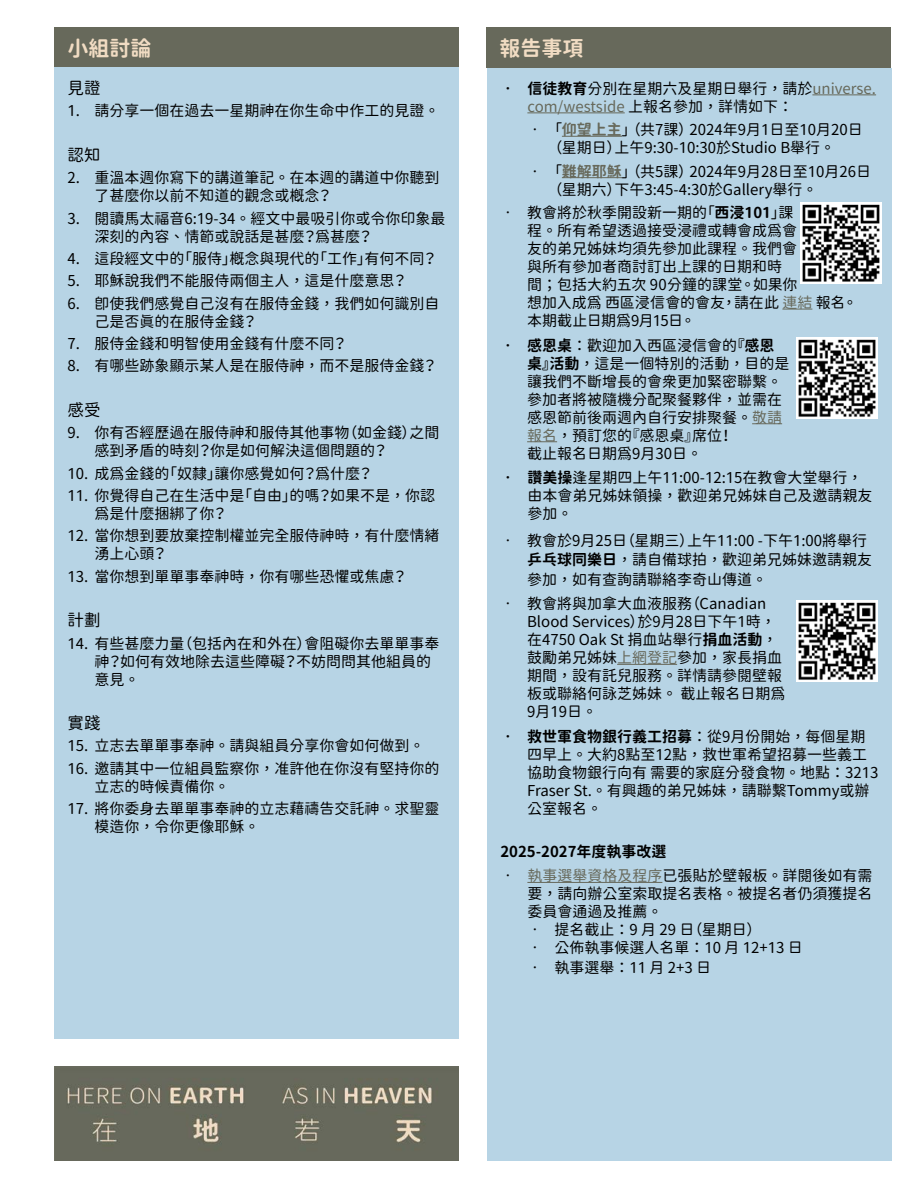
<style>
.page{position:relative;width:918px;height:1188px;background:#fff}
.page>*{position:absolute;margin:0;border:0;box-sizing:border-box;transform-origin:0 0}
.t1{font:21px "Gen Sen Rounded TW B";color:#f1dcc3}
.t2{font:16.5px "Gen Sen Rounded TW R";color:#000}
.t3{font:15px/18px "Gen Sen Rounded TW R";color:#000}
.t4{font:15px "Gen Sen Rounded TW B";color:#000}
.s1{font-family:"Gen Sen Rounded TW B"}
.s2{color:#67695b}
.s3{font-family:"Gen Sen Rounded TW B";color:#67695b}
.s4{font-family:"Gen Sen Rounded TW R"}
</style>
<div class="page">
<div style="left:54px;top:27px;width:405px;height:41px;background:#67695b"></div>
<div style="left:486px;top:27px;width:405px;height:41px;background:#67695b"></div>
<div style="left:54px;top:68px;width:405px;height:972px;background:#b7d4e5"></div>
<img style="left:54px;top:1066px;width:405px;height:95px">
<div style="left:487px;top:68px;width:405px;height:1093px;background:#b7d4e5"></div>
<hr style="left:812px;top:94px;width:64px;height:1px;background:#67695b">
<hr style="left:527px;top:112px;width:98px;height:1px;background:#67695b">
<hr style="left:562px;top:136px;width:60px;height:1px;background:#67695b">
<hr style="left:562px;top:177px;width:60px;height:1px;background:#67695b">
<hr style="left:782px;top:309px;width:30px;height:1px;background:#67695b">
<hr style="left:752px;top:423px;width:30px;height:1px;background:#67695b">
<hr style="left:527px;top:441px;width:30px;height:1px;background:#67695b">
<hr style="left:617px;top:664px;width:60px;height:1px;background:#67695b">
<hr style="left:527px;top:882px;width:135px;height:1px;background:#67695b">
<img style="left:797px;top:338px;width:81px;height:80px">
<img style="left:797px;top:600px;width:81px;height:81px">
<img style="left:800px;top:202px;width:81px;height:82px">
<h1 class="t1" style="left:68px;top:36px;width:85px">小組討論</h1>
<h1 class="t1" style="left:500px;top:36px;width:85px">報告事項</h1>
<p class="t2" style="left:68px;top:79px;width:34px">見證</p>
<p class="t3" style="left:68px;top:102px;width:373px">1. 請分享一個在過去一星期神在你生命中作工的見證。</p>
<p class="t2" style="left:68px;top:146px;width:34px">認知</p>
<p class="t3" style="left:94px;top:169px;width:346px;text-indent:-27px">2. 重溫本週你寫下的講道筆記。在本週的講道中你聽到了甚麼你以前不知道的觀念或概念？</p>
<p class="t3" style="left:94px;top:210px;width:352px;text-indent:-27px">3. 閱讀馬太福音6:19-34。經文中最吸引你或令你印象最深刻的內容、情節或說話是甚麼？為甚麼？</p>
<p class="t3" style="left:68px;top:250px;width:371px">4. 這段經文中的「服侍」概念與現代的「工作」有何不同？</p>
<p class="t3" style="left:68px;top:272px;width:341px">5. 耶穌說我們不能服侍兩個主人，這是什麼意思？</p>
<p class="t3" style="left:94px;top:295px;width:346px;text-indent:-27px">6. 即使我們感覺自己沒有在服侍金錢，我們如何識別自己是否真的在服侍金錢？</p>
<p class="t3" style="left:68px;top:335px;width:281px">7. 服侍金錢和明智使用金錢有什麼不同？</p>
<p class="t3" style="left:68px;top:357px;width:371px">8. 有哪些跡象顯示某人是在服侍神，而不是服侍金錢？</p>
<p class="t2" style="left:68px;top:401px;width:34px">感受</p>
<p class="t3" style="left:94px;top:424px;width:346px;text-indent:-27px">9. 你有否經歷過在服侍神和服侍其他事物（如金錢）之間感到矛盾的時刻？你是如何解決這個問題的？</p>
<p class="t3" style="left:68px;top:464px;width:307px">10. 成為金錢的「奴隸」讓你感覺如何？為什麼？</p>
<p class="t3" style="left:94px;top:487px;width:342px;text-indent:-27px">11. 你覺得自己在生活中是「自由」的嗎？如果不是，你認為是什麼捆綁了你？</p>
<p class="t3" style="left:94px;top:527px;width:346px;text-indent:-27px">12. 當你想到要放棄控制權並完全服侍神時，有什麼情緒湧上心頭？</p>
<p class="t3" style="left:68px;top:567px;width:341px">13. 當你想到單單事奉神時，你有哪些恐懼或焦慮？</p>
<p class="t2" style="left:68px;top:611px;width:34px">計劃</p>
<p class="t3" style="left:94px;top:634px;width:346px;text-indent:-27px">14. 有些甚麼力量（包括內在和外在）會阻礙你去單單事奉神？如何有效地除去這些障礙？不妨問問其他組員的意見。</p>
<p class="t2" style="left:68px;top:714px;width:34px">實踐</p>
<p class="t3" style="left:68px;top:737px;width:358px">15. 立志去單單事奉神。請與組員分享你會如何做到。</p>
<p class="t3" style="left:94px;top:760px;width:346px;text-indent:-27px">16. 邀請其中一位組員監察你，准許他在你沒有堅持你的立志的時候責備你。</p>
<p class="t3" style="left:94px;top:800px;width:346px;text-indent:-27px">17. 將你委身去單單事奉神的立志藉禱告交託神。求聖靈模造你，令你更像耶穌。</p>
<p class="t3" style="left:527px;top:80px;width:350px;text-indent:-27px"><span class="s1">• 信徒教育</span>分別在星期六及星期日舉行，請於<span class="s2">universe. com/westside</span> 上報名參加，詳情如下：</p>
<p class="t3" style="left:527px;top:121px;width:337px;text-align:center">• 「<span class="s3">仰望上主</span>」 （共7課）2024年9月1日至10月20日（星期日）上午9:30-10:30於Studio B舉行。</p>
<p class="t3" style="left:547px;top:162px;width:325px;text-indent:-20px">• 「<span class="s3">難解耶穌</span>」 （共5課）2024年9月28日至10月26日（星期六）下午3:45-4:30於Gallery舉行。</p>
<p class="t3" style="left:527px;top:204px;width:332px;text-indent:-27px">• 教會將於秋季開設新一期的「<span class="s1">西浸101</span>」課<br>程。所有希望透過接受浸禮或轉會成為會<br>友的弟兄姊妹均須先參加此課程。我們會<br>與所有參加者商討訂出上課的日期和時<br>間；包括大約五次 90分鐘的課堂。如果你<br>想加入成為 西區浸信會的會友，請在此 <span class="s2">連結</span> 報名。本期截止日期為9月15日。</p>
<p class="t3" style="left:527px;top:336px;width:264px;text-indent:-27px"><span class="s1">• 感恩桌</span>：歡迎加入西區浸信會的<span class="s1">『感恩桌』活動</span>，這是一個特別的活動，目的是讓我們不斷增長的會眾更加緊密聯繫。參加者將被隨機分配聚餐夥伴，並需在感恩節前後兩週內自行安排聚餐。<span class="s2">敬請報名</span>，預訂您的『感恩桌』席位！<br>截止報名日期為9月30日。</p>
<p class="t3" style="left:527px;top:469px;width:346px;text-indent:-27px"><span class="s1">• 讚美操</span>逢星期四上午11:00-12:15在教會大堂舉行，由本會弟兄姊妹領操，歡迎弟兄姊妹自己及邀請親友參加。</p>
<p class="t3" style="left:527px;top:531px;width:346px;line-height:19.5px;text-indent:-27px">• 教會於9月25日（星期三）上午11:00 -下午1:00將舉行<span class="s1">乒乓球同樂日</span>，請自備球拍，歡迎弟兄姊妹邀請親友參加，如有查詢請聯絡李奇山傳道。</p>
<p class="t3" style="left:527px;top:595px;width:260px;text-indent:-27px">• 教會將與加拿大血液服務（Canadian<br>Blood Services）於9月28日下午1時，在4750 Oak St 捐血站舉行<span class="s1">捐血活動</span>，鼓勵弟兄姊妹<span class="s2">上網登記</span>參加，家長捐血期間，設有託兒服務。詳情請參閱壁報板或聯絡何詠芝姊妹。 截止報名日期為<br>9月19日。</p>
<p class="t4" style="left:500px;top:728px;width:367px">• 救世軍食物銀行義工招募<span class="s4">：從9月份開始，每個星期</span></p>
<p class="t3" style="left:527px;top:746px;width:353px">四早上。大約8點至12點，救世軍希望招募一些義工協助食物銀行向有 需要的家庭分發食物。地點：3213<br>Fraser St.。有興趣的弟兄姊妹，請聯繫Tommy或辦公室報名。</p>
<p class="t4" style="left:500px;top:843px;width:168px">2025-2027年度執事改選</p>
<p class="t3" style="left:527px;top:867px;width:346px;text-align:justify;text-indent:-27px">• <span class="s2">執事選舉資格及程序</span>已張貼於壁報板。詳閱後如有需要，請向辦公室索取提名表格。被提名者仍須獲提名委員會通過及推薦。</p>
<p class="t3" style="left:527px;top:921px;width:236px">• 提名截止：9 月 29 日（星期日）</p>
<p class="t3" style="left:527px;top:939px;width:277px">• 公佈執事候選人名單：10 月 12+13 日</p>
<p class="t3" style="left:527px;top:959px;width:185px">• 執事選舉：11 月 2+3 日</p>
</div>
